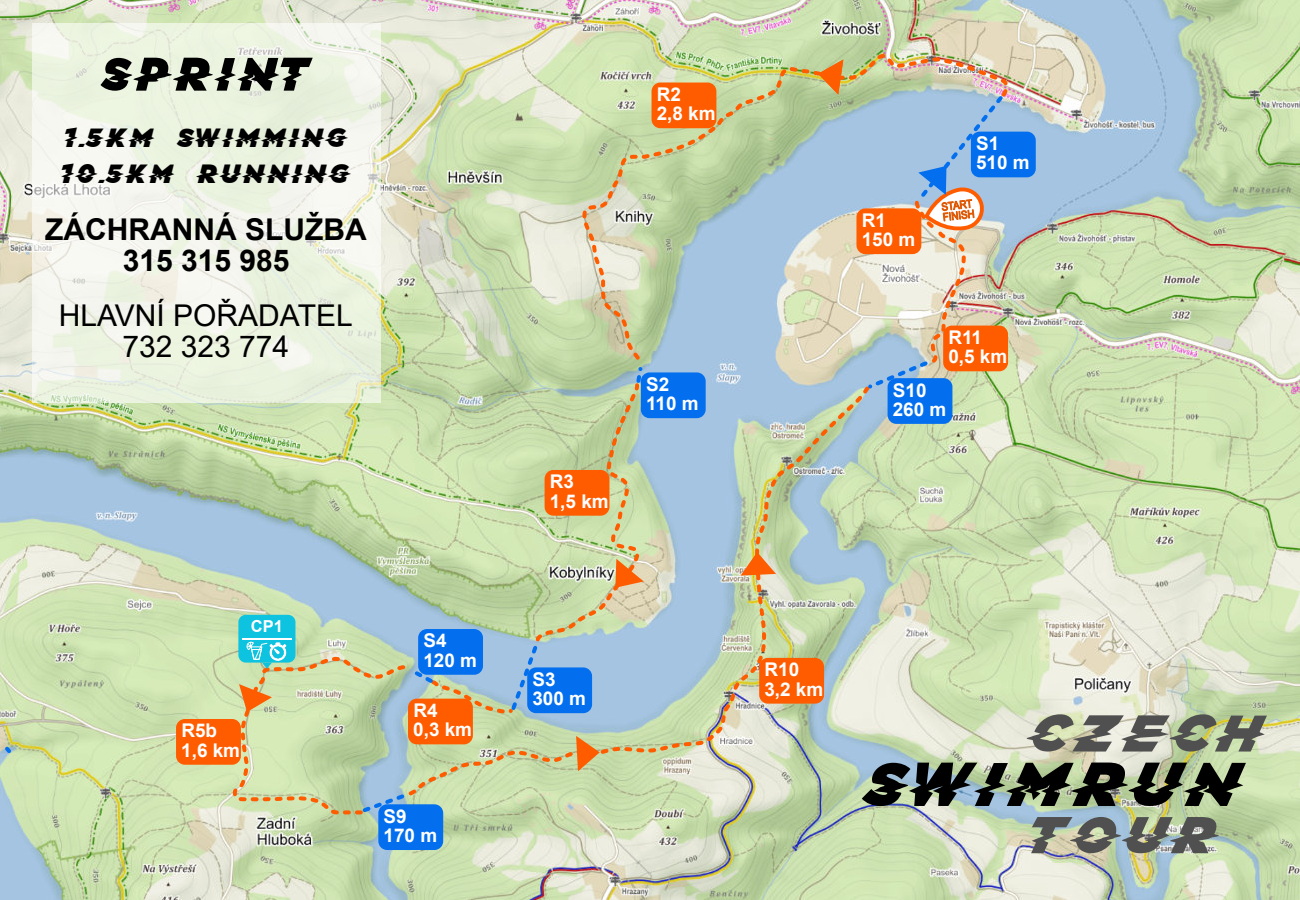
<style>
.page{position:relative;width:1300px;height:900px;background:#fff}
.page>*{position:absolute;margin:0;border:0;box-sizing:border-box;transform-origin:0 0}
.t1{font:italic 84.4px "Phelix Boomgartner";color:#000;scale:1.05 1}
.t2{font:italic 70.3px/101.7px "Phelix Boomgartner";color:#505050;scale:1.1 1}
.t3{font:64px "Phelix Boomgartner";color:#000}
.t4{font:36px/36px "Phelix Boomgartner";color:#000}
.t5{font:700 30px/31px "Arial";color:#000;text-align:center}
.t6{font:30px/31px "Arial";color:#000;text-align:center}
.t7{font:700 18.9px "Arial";color:#fff}
.t8{font:700 16.5px "Arial";color:#fff}
</style>
<div class="page">
<img style="left:0;top:0;width:1300px;height:900px">
<svg style="left:647px;top:384px;width:225px;height:415px;background:#bbcdc3"></svg>
<svg style="left:582px;top:51px;width:431px;height:318px;background:#becdb7"></svg>
<svg style="left:818px;top:60px;width:25px;height:35px"></svg>
<svg style="left:741px;top:552px;width:35px;height:24px"></svg>
<svg style="left:1px;top:743px;width:14px;height:14px"></svg>
<svg style="left:865px;top:92px;width:141px;height:300px;background:#c0c9cc"></svg>
<div style="left:652px;top:83px;width:64px;height:45px;background:#ff5c00;border:5px solid #ff5c00;border-radius:6px"></div>
<div style="left:759px;top:658px;width:65px;height:46px;background:#ff5c00;border:5px solid #ff5c00;border-radius:6px"></div>
<div style="left:176px;top:719px;width:65px;height:46px;background:#ff5c00;border:5px solid #ff5c00;border-radius:6px"></div>
<div style="left:943px;top:326px;width:65px;height:45px;background:#ff5c00;border:5px solid #ff5c00;border-radius:6px"></div>
<div style="left:856px;top:208px;width:65px;height:46px;background:#ff5c00;border:5px solid #ff5c00;border-radius:6px"></div>
<div style="left:971px;top:132px;width:65px;height:45px;background:#036fef;border:5px solid #036fef;border-radius:6px"></div>
<div style="left:888px;top:378px;width:64px;height:46px;background:#036fef;border:5px solid #036fef;border-radius:6px"></div>
<div style="left:641px;top:372px;width:65px;height:46px;background:#036fef;border:5px solid #036fef;border-radius:6px"></div>
<div style="left:378px;top:804px;width:65px;height:46px;background:#036fef;border:5px solid #036fef;border-radius:6px"></div>
<svg style="left:229px;top:364px;width:418px;height:452px;background:#b8caac"></svg>
<div style="left:32px;top:24px;width:349px;height:379px;background:#fff;opacity:.6"></div>
<h3 class="t3" style="left:100px;top:39px;width:215px">SPRINT</h3>
<h3 class="t4" style="left:61px;top:118px;width:292px">1.5KM SWIMMING<br>10.5KM RUNNING</h3>
<h3 class="t5" style="left:45px;top:217px;width:323px">ZÁCHRANNÁ SLUŽBA<br>315 315 985</h3>
<h3 class="t6" style="left:59px;top:303px;width:295px">HLAVNÍ POŘADATEL<br>732 323 774</h3>
<p class="t8" style="left:251px;top:620px;width:34px">CP1</p>
<p class="t7" style="left:423px;top:634px;width:25px">S4</p>
<p class="t7" style="left:423px;top:653px;width:55px">120 m</p>
<p class="t7" style="left:413px;top:703px;width:26px">R4</p>
<p class="t7" style="left:181px;top:724px;width:37px">R5b</p>
<p class="t7" style="left:413px;top:722px;width:60px">0,3 km</p>
<p class="t7" style="left:181px;top:743px;width:60px">1,6 km</p>
<p class="t7" style="left:384px;top:809px;width:25px">S9</p>
<p class="t7" style="left:384px;top:828px;width:55px">170 m</p>
<p class="t7" style="left:657px;top:87px;width:26px">R2</p>
<p class="t7" style="left:657px;top:106px;width:60px">2,8 km</p>
<p class="t7" style="left:550px;top:475px;width:26px">R3</p>
<p class="t7" style="left:550px;top:494px;width:60px">1,5 km</p>
<p class="t7" style="left:646px;top:377px;width:25px">S2</p>
<p class="t7" style="left:646px;top:396px;width:54px">110 m</p>
<p class="t7" style="left:976px;top:136px;width:25px">S1</p>
<p class="t7" style="left:862px;top:213px;width:26px">R1</p>
<p class="t7" style="left:862px;top:232px;width:55px">150 m</p>
<p class="t7" style="left:976px;top:155px;width:55px">510 m</p>
<p class="t7" style="left:893px;top:383px;width:35px">S10</p>
<p class="t7" style="left:948px;top:330px;width:35px">R11</p>
<p class="t7" style="left:948px;top:349px;width:60px">0,5 km</p>
<p class="t7" style="left:893px;top:402px;width:55px">260 m</p>
<p class="t7" style="left:533px;top:672px;width:25px">S3</p>
<p class="t7" style="left:532px;top:691px;width:55px">300 m</p>
<p class="t7" style="left:765px;top:663px;width:36px">R10</p>
<p class="t7" style="left:764px;top:682px;width:60px">3,2 km</p>
<h2 class="t2" style="left:1024px;top:680px;width:230px">CZECH<br>TOUR</h2>
<h1 class="t1" style="left:860px;top:738px;width:378px">SWIMRUN</h1>
</div>
